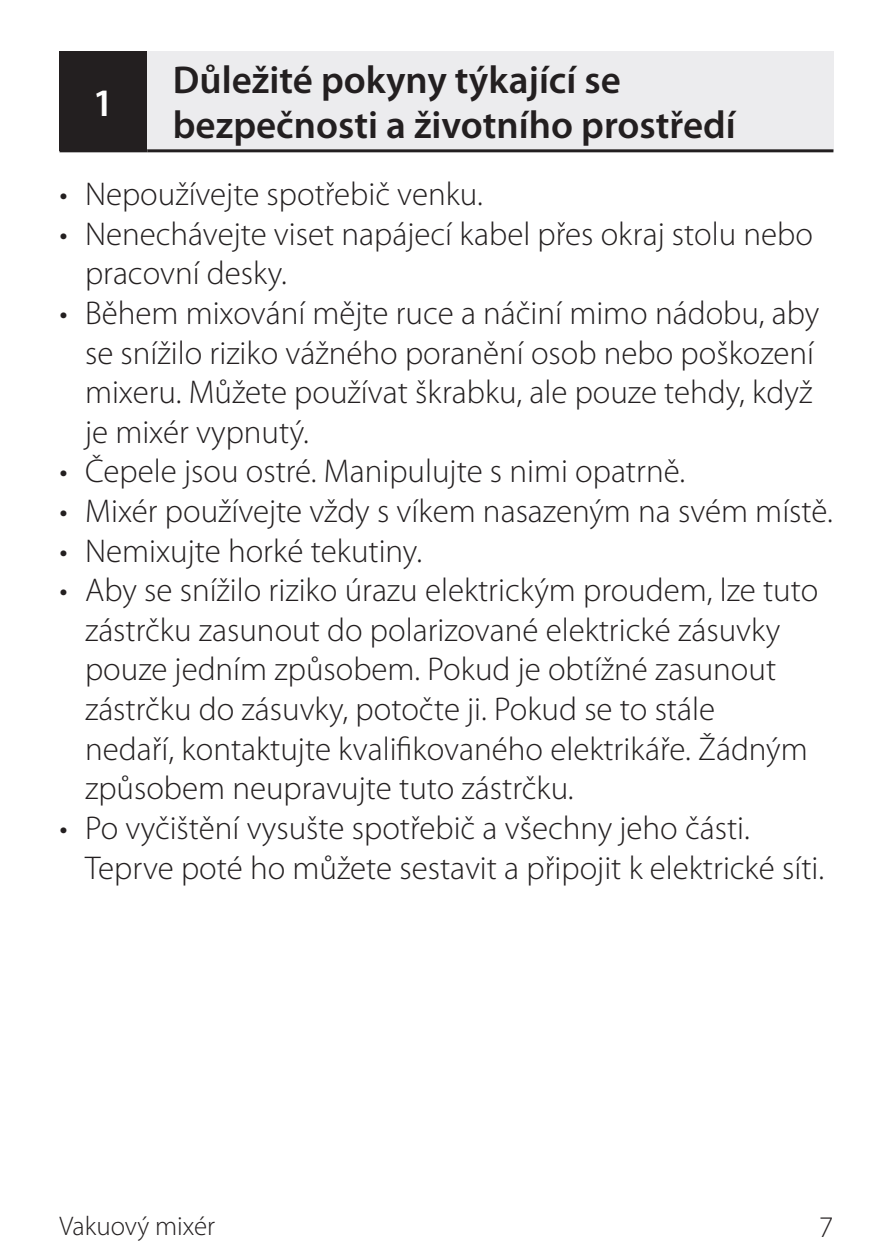
<style>
.page{position:relative;width:893px;height:1259px;background:#fff}
.page>*{position:absolute;margin:0;border:0;box-sizing:border-box;transform-origin:0 0}
.Nadpis_13{font:600 39px/45px "Myriad Pro";color:#231f20}
.Nadpis_13-2{font:600 39px "Myriad Pro";color:#fff}
.Odsadený_11{font:300 33px/39.6px "Myriad Pro";color:#231f20}
.t1{font:300 30px "Myriad Pro";color:#231f20}
.t2{font:300 27px "Myriad Pro";color:#231f20}
</style>
<div class="page">
<div style="left:60px;top:51px;width:87px;height:100px;background:#231f20"></div>
<div style="left:147px;top:51px;width:686px;height:100px;background:#ececee"></div>
<hr style="left:60px;top:149px;width:87px;height:3px;background:#231f20">
<hr style="left:147px;top:149px;width:686px;height:3px;background:#231f20">
<p class="Nadpis_13" style="left:173px;top:56px;width:564px">Důležité pokyny týkající se bezpečnosti a životního prostředí</p>
<p class="Odsadený_11" style="left:60px;top:175px;width:425px">• Nepoužívejte spotřebič venku.</p>
<p class="Odsadený_11" style="left:85px;top:214px;width:729px;text-indent:-26px">• Nenechávejte viset napájecí kabel přes okraj stolu nebo pracovní desky.</p>
<p class="Odsadený_11" style="left:85px;top:294px;width:736px;text-indent:-26px">• Během mixování mějte ruce a náčiní mimo nádobu, aby se snížilo riziko vážného poranění osob nebo poškození mixeru. Můžete používat škrabku, ale pouze tehdy, když je mixér vypnutý.</p>
<p class="Odsadený_11" style="left:60px;top:452px;width:627px">• Čepele jsou ostré. Manipulujte s nimi opatrně.</p>
<p class="Odsadený_11" style="left:60px;top:492px;width:775px">• Mixér používejte vždy s víkem nasazeným na svém místě.</p>
<p class="Odsadený_11" style="left:60px;top:531px;width:364px">• Nemixujte horké tekutiny.</p>
<p class="Odsadený_11" style="left:85px;top:571px;width:735px;text-indent:-26px">• Aby se snížilo riziko úrazu elektrickým proudem, lze tuto zástrčku zasunout do polarizované elektrické zásuvky pouze jedním způsobem. Pokud je obtížné zasunout zástrčku do zásuvky, potočte ji. Pokud se to stále<br>nedaří, kontaktujte kvalifikovaného elektrikáře. Žádným způsobem neupravujte tuto zástrčku.</p>
<p class="Odsadený_11" style="left:85px;top:808px;width:741px;text-indent:-26px">• Po vyčištění vysušte spotřebič a všechny jeho části.<br>Teprve poté ho můžete sestavit a připojit k elektrické síti.</p>
<p class="Nadpis_13-2" style="left:93px;top:78px;width:22px">1</p>
<p class="t2" style="left:60px;top:1210px;width:157px">Vakuový mixér</p>
<p class="t1" style="left:819px;top:1210px;width:16px">7</p>
</div>
